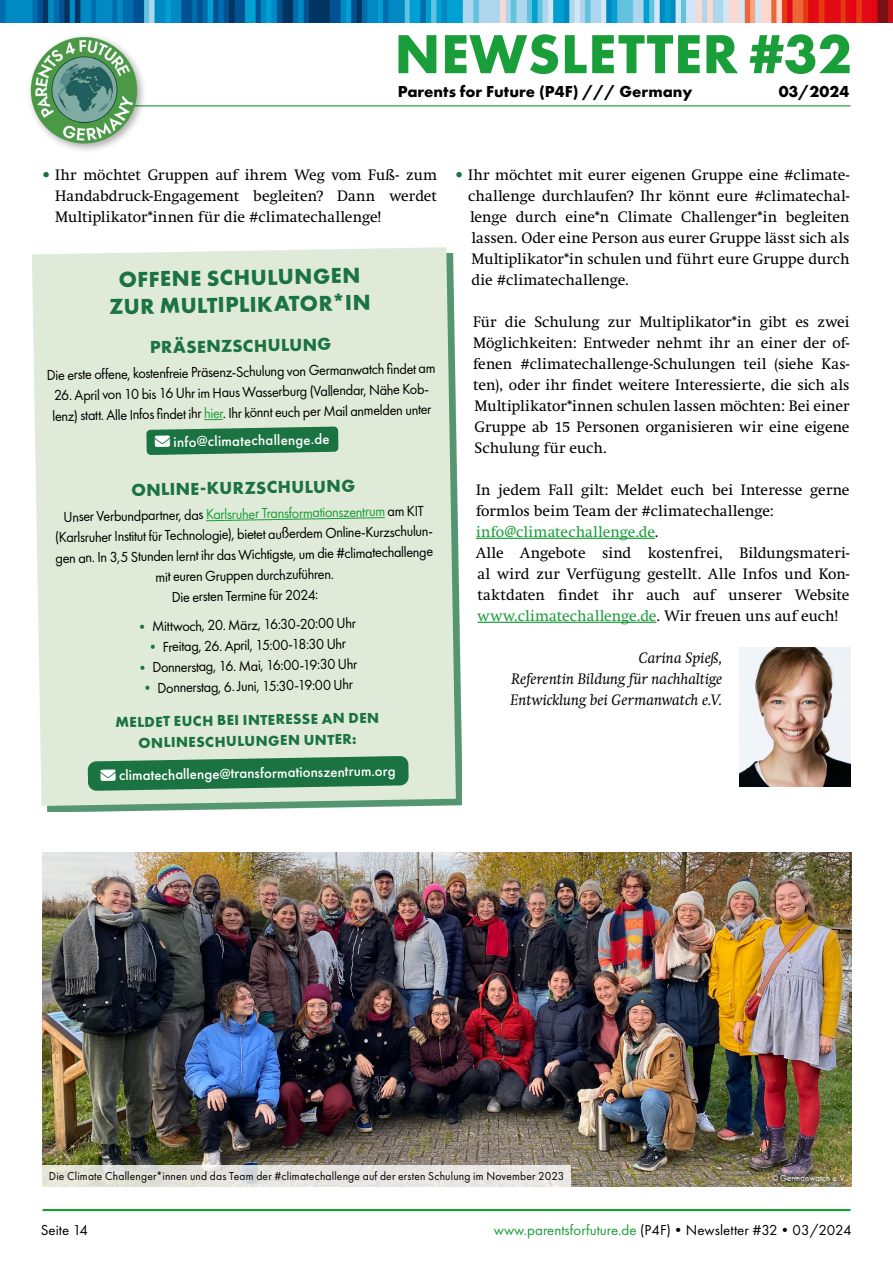
<style>
.page{position:relative;width:893px;height:1263px;background:#fff}
.page>*{position:absolute;margin:0;border:0;box-sizing:border-box;transform-origin:0 0}
.t1{font:700 57px "Futura PT";letter-spacing:.01em;color:#1a9e39}
.t2{font:700 22.5px/27px "Futura PT";color:#1b7341;text-align:center}
.t3{font:700 18px "Futura PT";color:#1b7341}
.t4{font:700 16.5px "Futura PT";color:#000}
.t5{font:15px/21px "Swift";letter-spacing:.005em;color:#000;text-align:justify}
.t6{font:15px/20.5px "Futura PT";color:#000;scale:.96 1}
.t7{font:500 15px "Futura PT";color:#fff}
.t8{font:italic 15px/21px "Swift";letter-spacing:.005em;color:#000;text-align:justify}
.t9{font:15px "Futura PT";color:#000}
.t10{font:700 15px/21px "Futura PT";color:#1b7341;text-align:center}
.t11{font:12px "Futura PT";letter-spacing:.015em;color:#000;scale:.96 1}
.t12{font:9px "Futura PT";letter-spacing:.025em;color:#fff;scale:.96 1}
.s1{color:#1b7341}
.s2{color:#1a9e39}
</style>
<div class="page">
<hr style="left:476px;top:538px;width:179px;height:1px;background:#1a9e39">
<hr style="left:478px;top:622px;width:178px;height:1px;background:#1a9e39">
<img style="left:739px;top:648px;width:111px;height:139px">
<img style="left:43px;top:852px;width:808px;height:335px">
<div style="left:38px;top:253px;width:424px;height:559px;background:#1b7341;opacity:.75"></div>
<div style="left:32px;top:247px;width:424px;height:559px;background:#dfebd8"></div>
<svg style="left:204px;top:419px;width:19px;height:1px"></svg>
<svg style="left:205px;top:517px;width:180px;height:4px"></svg>
<div style="left:768px;top:1170px;width:81px;height:16px;background:#000;opacity:.75"></div>
<svg style="left:43px;top:1165px;width:528px;height:22px;background:#e5e4de"></svg>
<img style="left:0;top:0;width:893px;height:22px">
<hr style="left:43px;top:105px;width:807px;height:1px;background:#1a9e39">
<hr style="left:43px;top:1209px;width:807px;height:2px;background:#1a9e39">
<div style="left:26px;top:33px;width:121px;height:121px;background:#000;opacity:.33"></div>
<img style="left:31px;top:37px;width:106px;height:107px;border-radius:53px">
<svg style="left:146px;top:426px;width:192px;height:29px;background:#358355"></svg>
<svg style="left:88px;top:756px;width:321px;height:35px;background:#3b8659"></svg>
<h1 class="t1" style="left:394px;top:17px;width:459px">NEWSLETTER #32</h1>
<p class="t4" style="left:398px;top:81px;width:296px">Parents for Future (P4F) /// Germany</p>
<p class="t4" style="left:779px;top:81px;width:72px">03/2024</p>
<p class="t5" style="left:55px;top:164px;width:383px;text-indent:-13px"><span class="s1">•</span> Ihr möchtet Gruppen auf ihrem Weg vom Fuß- zum Handabdruck-Engagement begleiten? Dann werdet Multiplikator*innen für die #climatechallenge!</p>
<p class="t5" style="left:468px;top:164px;width:383px;text-indent:-13px"><span class="s1">•</span> Ihr möchtet mit eurer eigenen Gruppe eine #climate&shy;challenge durchlaufen? Ihr könnt eure #climatechal&shy;lenge durch eine*n Climate Challenger*in begleiten lassen. Oder eine Person aus eurer Gruppe lässt sich als Multiplikator*in schulen und führt eure Gruppe durch die #climatechallenge.</p>
<p class="t5" style="left:473px;top:311px;width:378px">Für die Schulung zur Multiplikator*in gibt es zwei Möglichkeiten: Entweder nehmt ihr an einer der of&shy;fenen #climatechallenge-Schulungen teil (siehe Kas&shy;ten), oder ihr findet weitere Interessierte, die sich als Multiplikator*innen schulen lassen möchten: Bei einer Gruppe ab 15 Personen organisieren wir eine eigene Schulung für euch.</p>
<p class="t5" style="left:476px;top:479px;width:375px;text-align:left">In jedem Fall gilt: Meldet euch bei Interesse gerne formlos beim Team der #climatechallenge: <span class="s2">info@climatechallenge.de</span>.<br>Alle Angebote sind kostenfrei, Bildungsmateri&shy;al wird zur Verfügung gestellt. Alle Infos und Kon&shy;taktdaten findet ihr auch auf unserer Website <span class="s2">www.climatechallenge.de</span>. Wir freuen uns auf euch!</p>
<p class="t8" style="left:510px;top:647px;width:213px;text-indent:128px">Carina Spieß, Referentin Bildung für nachhaltige Entwicklung bei Germanwatch e.V.</p>
<h2 class="t2" style="left:109px;top:266px;width:263px;rotate:-1deg">OFFENE SCHULUNGEN<br>ZUR MULTIPLIKATOR*IN</h2>
<p class="t3" style="left:150px;top:336px;width:183px;rotate:-1deg">PRÄSENZSCHULUNG</p>
<p class="t6" style="left:47px;top:365px;width:407px;rotate:-1deg">Die erste offene, kostenfreie Präsenz-Schulung von Germanwatch fi ndet am</p>
<p class="t6" style="left:52px;top:385px;width:397px;rotate:-1deg">26. April von 10 bis 16 Uhr im Haus Wasserburg (Vallendar, Nähe Kob&shy;lenz) statt. Alle Infos fi ndet ihr <span class="s2">hier</span>. Ihr könnt euch per Mail anmelden unter</p>
<p class="t7" style="left:155px;top:433px;width:176px;rotate:-1deg">■❖●□ info@climatechallenge.de</p>
<p class="t3" style="left:131px;top:478px;width:225px;rotate:-1deg">ONLINE-KURZSCHULUNG</p>
<p class="t6" style="left:55px;top:506px;width:398px;text-align:center;rotate:-1deg">Unser Verbundpartner, das <span class="s2">Karlsruher Transformationszentrum</span> am KIT (Karlsruher Institut für Technologie), bietet außerdem Online-Kurzschulun&shy;gen an. In 3,5 Stunden lernt ihr das Wichtigste, um die #climatechallenge mit euren Gruppen durchzuführen.<br>Die ersten Termine für 2024:</p>
<p class="t6" style="left:135px;top:616px;width:232px;rotate:-1deg"><span class="s1">•</span> Mittwoch, 20. März, 16:30-20:00 Uhr</p>
<p class="t6" style="left:146px;top:636px;width:210px;rotate:-1deg"><span class="s1">•</span> Freitag, 26. April, 15:00-18:30 Uhr</p>
<p class="t6" style="left:135px;top:657px;width:233px;rotate:-1deg"><span class="s1">•</span> Donnerstag, 16. Mai, 16:00-19:30 Uhr</p>
<p class="t6" style="left:140px;top:678px;width:223px;rotate:-1deg"><span class="s1">•</span> Donnerstag, 6. Juni, 15:30-19:00 Uhr</p>
<p class="t10" style="left:115px;top:711px;width:266px;rotate:-1deg">MELDET EUCH BEI INTERESSE AN DEN<br>ONLINESCHULUNGEN UNTER:</p>
<p class="t7" style="left:101px;top:767px;width:296px;rotate:-1deg">■❖●□ climatechallenge@transformationszentrum.org</p>
<p class="t11" style="left:49px;top:1169px;width:538px">Die Climate Challenger*innen und das Team der #climatechallenge auf der ersten Schulung im November 2023</p>
<p class="t12" style="left:772px;top:1173px;width:79px">© Germanwatch e.V.</p>
<p class="t9" style="left:41px;top:1221px;width:49px">Seite 14</p>
<p class="t9" style="left:494px;top:1221px;width:359px"><span class="s2">www.parentsforfuture.de</span> (P4F)•Newsletter #32•03/2024</p>
</div>
